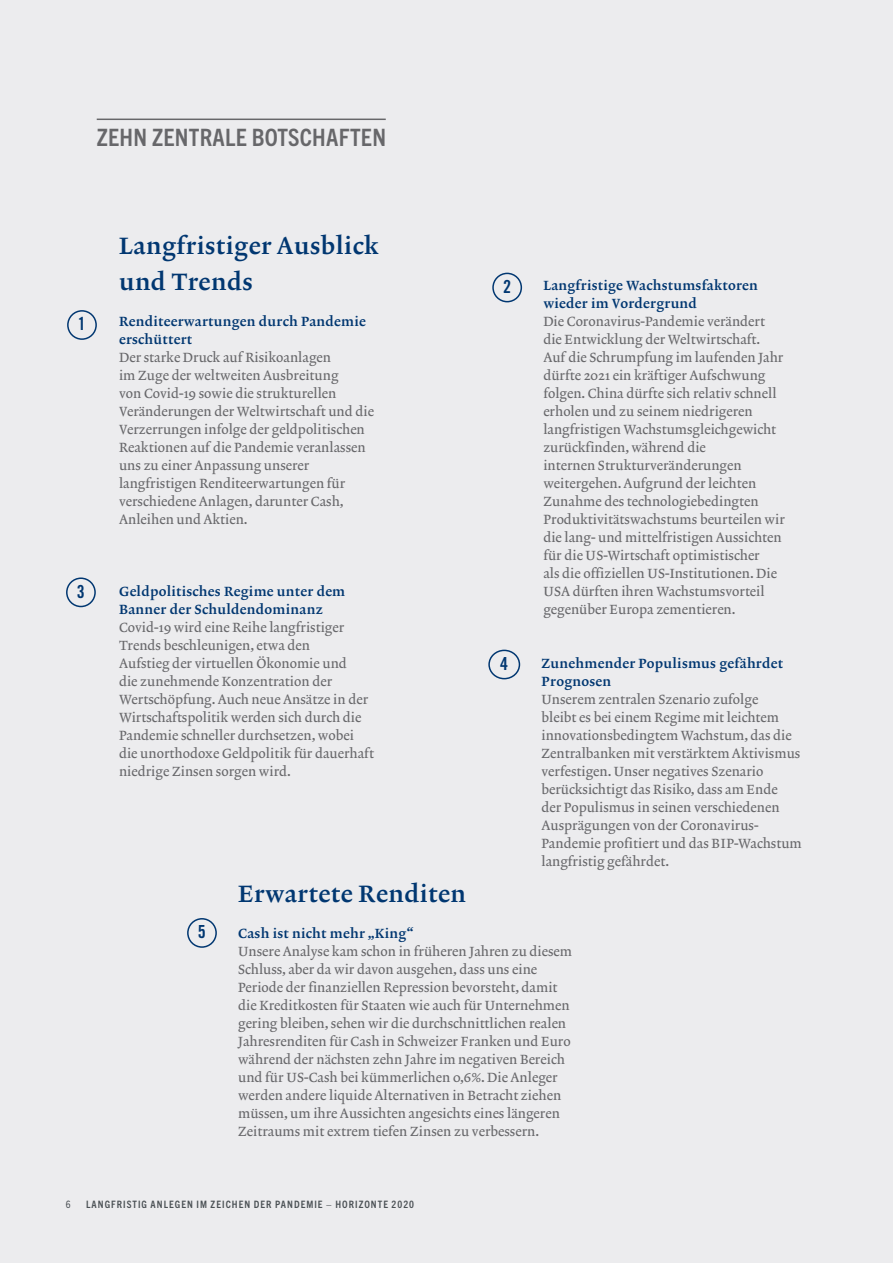
<style>
.page{position:relative;width:893px;height:1263px;background:#ececee}
.page>*{position:absolute;margin:0;border:0;box-sizing:border-box;transform-origin:0 0}
.t1{font:24px/36px "Lexicon No 2 C Roman Txt";letter-spacing:.02em;color:#013771}
.t2{font:700 condensed 24px "Trade Gothic Next LT Pro";letter-spacing:.01em;color:#67676a}
.t3{font:18px "Trade Gothic LT Std Bd Cn 20";color:#013771}
.t4{font:13.5px/18px "Lexicon No 2 A Roman Txt";color:#67676a}
.t5{font:13.5px/18px "Lexicon No 2 C Roman Txt";letter-spacing:.02em;color:#013771}
.t6{font:700 condensed 10.2px "Trade Gothic Next LT Pro";letter-spacing:.1em;color:#4b5155}
.t7{font:condensed 10.2px "Trade Gothic Next LT Pro";color:#4b5155}
</style>
<div class="page">
<hr style="left:97px;top:119px;width:289px;height:1px;background:#67676a">
<div style="left:67px;top:310px;width:30px;height:30px;border:2px solid #013771;border-radius:50%"></div>
<div style="left:66px;top:577px;width:30px;height:30px;border:2px solid #013771;border-radius:50%"></div>
<div style="left:488px;top:650px;width:32px;height:29px;border:2px solid #013771;border-radius:50%"></div>
<div style="left:492px;top:273px;width:30px;height:29px;border:2px solid #013771;border-radius:50%"></div>
<div style="left:187px;top:918px;width:30px;height:30px;border:2px solid #013771;border-radius:50%"></div>
<h1 class="t2" style="left:97px;top:120px;width:291px">ZEHN ZENTRALE BOTSCHAFTEN</h1>
<h2 class="t3" style="left:78px;top:313px;width:9px">1</h2>
<h2 class="t3" style="left:77px;top:580px;width:9px">3</h2>
<h1 class="t1" style="left:119px;top:228px;width:261px">Langfristiger Ausblick und Trends</h1>
<p class="t5" style="left:119px;top:313px;width:248px">Renditeerwartungen durch Pandemie erschüttert</p>
<p class="t4" style="left:119px;top:349px;width:256px">Der starke Druck auf Risikoanlagen<br>im Zuge der weltweiten Ausbreitung<br>von Covid-19 sowie die strukturellen Veränderungen der Weltwirtschaft und die Verzerrungen infolge der geldpolitischen Reaktionen auf die Pandemie veranlassen uns zu einer Anpassung unserer langfristigen Renditeerwartungen für verschiedene Anlagen, darunter Cash, Anleihen und Aktien.</p>
<p class="t5" style="left:119px;top:582px;width:228px">Geldpolitisches Regime unter dem<br>Banner der Schuldendominanz</p>
<p class="t4" style="left:119px;top:619px;width:256px">Covid-19 wird eine Reihe langfristiger Trends beschleunigen, etwa den<br>Aufstieg der virtuellen Ökonomie und<br>die zunehmende Konzentration der Wertschöpfung. Auch neue Ansätze in der Wirtschaftspolitik werden sich durch die Pandemie schneller durchsetzen, wobei die unorthodoxe Geldpolitik für dauerhaft niedrige Zinsen sorgen wird.</p>
<h2 class="t3" style="left:503px;top:276px;width:9px">2</h2>
<h2 class="t3" style="left:500px;top:653px;width:9px">4</h2>
<p class="t5" style="left:543px;top:277px;width:216px">Langfristige Wachstumsfaktoren wieder im Vordergrund</p>
<p class="t4" style="left:543px;top:313px;width:243px">Die Coronavirus-Pandemie verändert die Entwicklung der Weltwirtschaft.<br>Auf die Schrumpfung im laufenden Jahr dürfte 2021 ein kräftiger Aufschwung folgen. China dürfte sich relativ schnell erholen und zu seinem niedrigeren langfristigen Wachstumsgleichgewicht zurückfinden, während die<br>internen Strukturveränderungen weitergehen. Aufgrund der leichten Zunahme des technologiebedingten Produktivitätswachstums beurteilen wir die lang- und mittelfristigen Aussichten für die US-Wirtschaft optimistischer<br>als die offiziellen US-Institutionen. Die USA dürften ihren Wachstumsvorteil gegenüber Europa zementieren.</p>
<p class="t5" style="left:541px;top:655px;width:243px">Zunehmender Populismus gefährdet<br>Prognosen</p>
<p class="t4" style="left:541px;top:691px;width:262px">Unserem zentralen Szenario zufolge<br>bleibt es bei einem Regime mit leichtem innovationsbedingtem Wachstum, das die Zentralbanken mit verstärktem Aktivismus verfestigen. Unser negatives Szenario berücksichtigt das Risiko, dass am Ende<br>der Populismus in seinen verschiedenen Ausprägungen von der Coronavirus-Pandemie profitiert und das BIP-Wachstum langfristig gefährdet.</p>
<h2 class="t3" style="left:198px;top:921px;width:9px">5</h2>
<h1 class="t1" style="left:238px;top:876px;width:229px">Erwartete Renditen</h1>
<p class="t5" style="left:238px;top:925px;width:177px">Cash ist nicht mehr „King“</p>
<p class="t4" style="left:238px;top:943px;width:336px">Unsere Analyse kam schon in früheren Jahren zu diesem Schluss, aber da wir davon ausgehen, dass uns eine Periode der finanziellen Repression bevorsteht, damit die Kreditkosten für Staaten wie auch für Unternehmen gering bleiben, sehen wir die durchschnittlichen realen Jahresrenditen für Cash in Schweizer Franken und Euro während der nächsten zehn Jahre im negativen Bereich und für US-Cash bei kümmerlichen 0,6%. Die Anleger werden andere liquide Alternativen in Betracht ziehen müssen, um ihre Aussichten angesichts eines längeren Zeitraums mit extrem tiefen Zinsen zu verbessern.</p>
<p class="t7" style="left:66px;top:1197px;width:6px">6</p>
<p class="t6" style="left:86px;top:1197px;width:329px">LANGFRISTIG ANLEGEN IM ZEICHEN DER PANDEMIE – HORIZONTE 2020</p>
</div>
